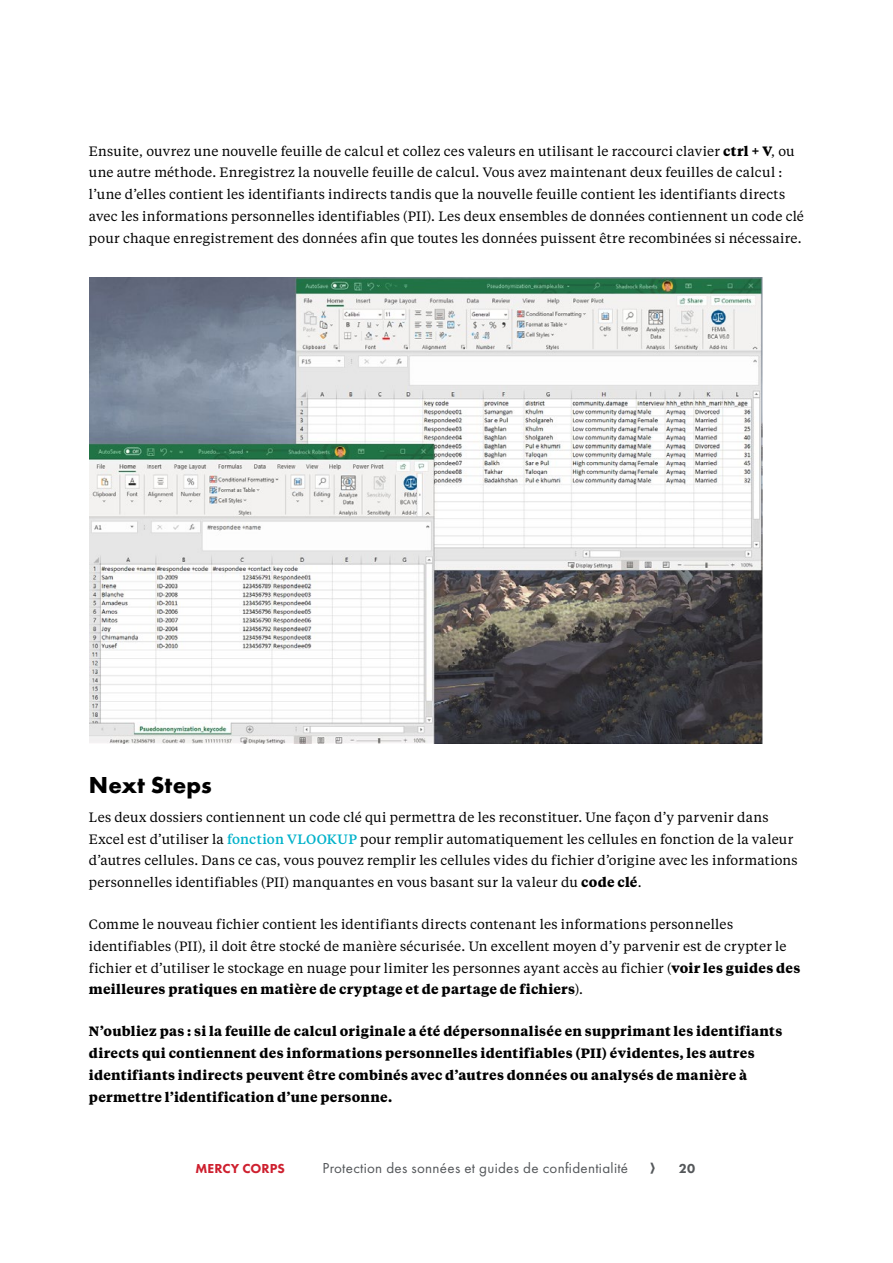
<style>
.page{position:relative;width:893px;height:1263px;background:#fff}
.page>*{position:absolute;margin:0;border:0;box-sizing:border-box;transform-origin:0 0}
.t1{font:700 24px "Futura PT";letter-spacing:.005em;color:#000}
.t2{font:15px "Futura PT";letter-spacing:.02em;color:#54575a}
.t3{font:13.5px/21.8px "Tiempos Text";letter-spacing:.015em;color:#000}
.t4{font:700 13.5px/21.8px "Tiempos Text";letter-spacing:.02em;color:#000}
.t5{font:800 13.5px "Futura PT";color:#ce202f}
.t6{font:800 13.5px "Futura PT";color:#54575a}
.s1{font-weight:700}
.s2{font-weight:500;color:#00b2ca}
</style>
<div class="page">
<img style="left:89px;top:278px;width:674px;height:465px">
<p class="t3" style="left:89px;top:139px;width:716px">Ensuite, ouvrez une nouvelle feuille de calcul et collez ces valeurs en utilisant le raccourci clavier <span class="s1">ctrl + V</span>, ou une autre méthode. Enregistrez la nouvelle feuille de calcul. Vous avez maintenant deux feuilles de calcul : l’une d’elles contient les identifiants indirects tandis que la nouvelle feuille contient les identifiants directs avec les informations personnelles identifiables (PII). Les deux ensembles de données contiennent un code clé pour chaque enregistrement des données afin que toutes les données puissent être recombinées si nécessaire.</p>
<h1 class="t1" style="left:89px;top:770px;width:124px">Next Steps</h1>
<p class="t3" style="left:89px;top:805px;width:710px">Les deux dossiers contiennent un code clé qui permettra de les reconstituer. Une façon d’y parvenir dans Excel est d’utiliser la <span class="s2">fonction VLOOKUP</span> pour remplir automatiquement les cellules en fonction de la valeur d’autres cellules. Dans ce cas, vous pouvez remplir les cellules vides du fichier d’origine avec les informations personnelles identifiables (PII) manquantes en vous basant sur la valeur du <span class="s1">code clé</span>.</p>
<p class="t3" style="left:89px;top:913px;width:713px">Comme le nouveau fichier contient les identifiants directs contenant les informations personnelles identifiables (PII), il doit être stocké de manière sécurisée. Un excellent moyen d’y parvenir est de crypter le fichier et d’utiliser le stockage en nuage pour limiter les personnes ayant accès au fichier (<span class="s1">voir les guides des meilleures pratiques en matière de cryptage et de partage de fichiers</span>).</p>
<p class="t4" style="left:89px;top:1020px;width:695px">N’oubliez pas : si la feuille de calcul originale a été dépersonnalisée en supprimant les identifiants directs qui contiennent des informations personnelles identifiables (PII) évidentes, les autres identifiants indirects peuvent être combinés avec d’autres données ou analysés de manière à permettre l’identification d’une personne.</p>
<p class="t5" style="left:196px;top:1160px;width:91px">MERCY CORPS</p>
<p class="t2" style="left:323px;top:1159px;width:307px">Protection des sonnées et guides de confidentialité</p>
<p class="t6" style="left:679px;top:1160px;width:18px">20</p>
</div>
